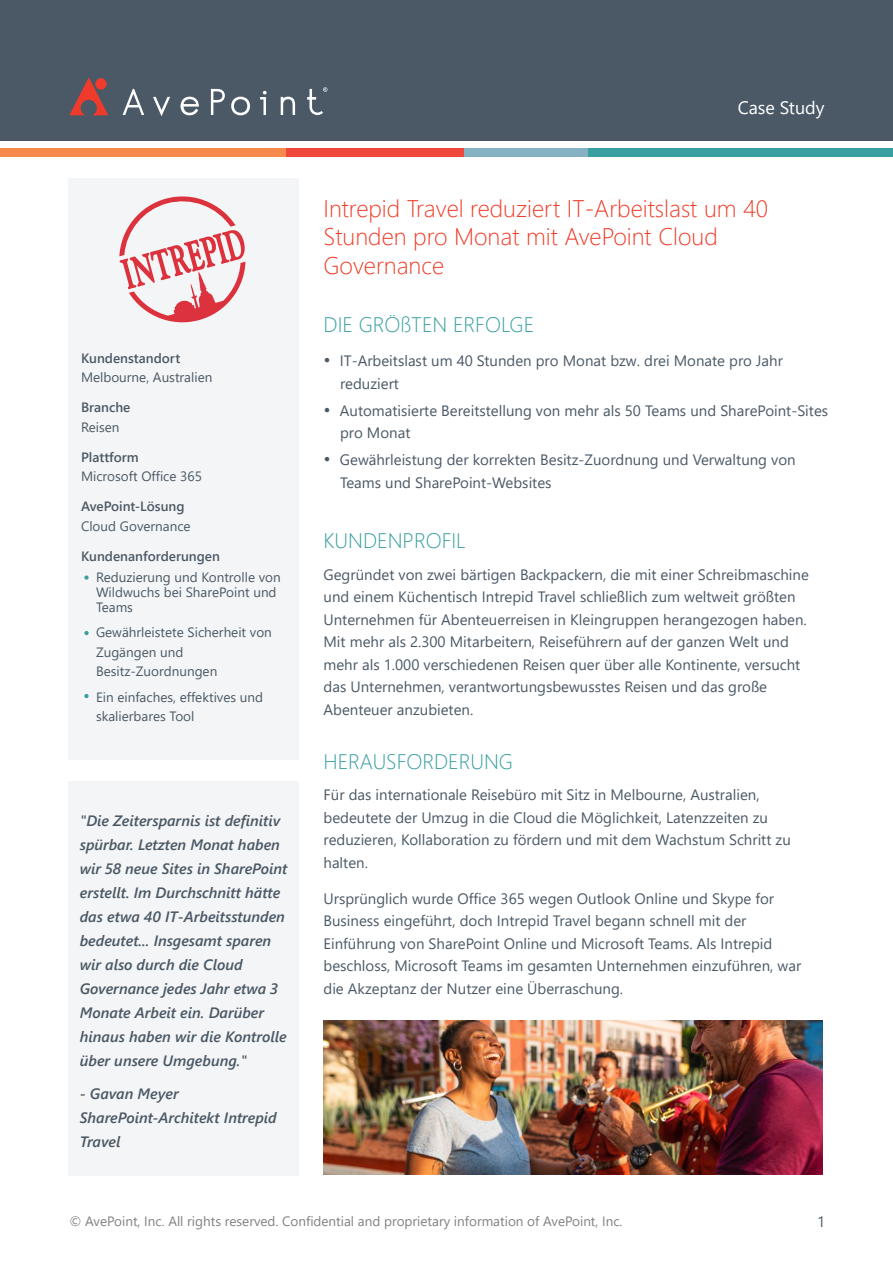
<style>
.page{position:relative;width:893px;height:1263px;background:#fff}
.page>*{position:absolute;margin:0;border:0;box-sizing:border-box;transform-origin:0 0}
.t1{font:300 24px/28.5px "Segoe UI";color:#ef3d29}
.t2{font:300 21px "Segoe UI";color:#399fa1}
.t3{font:18px "Segoe UI";color:#fff}
.t4{font:15px/22.5px "Segoe UI";color:#4b5966}
.t5{font:italic 600 15px/24px "Segoe UI";color:#4b5966}
.t6{font:13.5px/19.5px "Segoe UI";color:#4b5966}
.t7{font:13.5px "Segoe UI";color:#808180}
.t8{font:600 13.5px "Segoe UI";color:#4b5966}
.s1{font-size:18px}
</style>
<div class="page">
<div style="left:68px;top:781px;width:230px;height:395px;background:#f4f5f6"></div>
<div style="left:0;top:0;width:893px;height:140px;background:#4b5966"></div>
<svg style="left:123px;top:89px;width:21px;height:26px"></svg>
<svg style="left:153px;top:97px;width:17px;height:19px"></svg>
<svg style="left:181px;top:97px;width:18px;height:18px"></svg>
<svg style="left:211px;top:89px;width:14px;height:26px"></svg>
<svg style="left:231px;top:97px;width:19px;height:18px"></svg>
<svg style="left:260px;top:91px;width:7px;height:24px"></svg>
<svg style="left:281px;top:97px;width:14px;height:18px"></svg>
<svg style="left:307px;top:87px;width:20px;height:28px"></svg>
<svg style="left:69px;top:77px;width:39px;height:38px"></svg>
<div style="left:95px;top:78px;width:12px;height:12px;background:#ef3b2c;border-radius:50%"></div>
<div style="left:588px;top:148px;width:305px;height:8px;background:#399fa1"></div>
<div style="left:444px;top:148px;width:144px;height:8px;background:#84b2c3"></div>
<div style="left:215px;top:148px;width:249px;height:8px;background:#ef473c"></div>
<div style="left:0;top:148px;width:286px;height:8px;background:#f68a4c"></div>
<div style="left:68px;top:179px;width:230px;height:581px;background:#f4f5f6"></div>
<svg style="left:84px;top:575px;width:5px;height:5px"></svg>
<svg style="left:84px;top:631px;width:5px;height:4px"></svg>
<svg style="left:84px;top:694px;width:5px;height:4px"></svg>
<svg style="left:119px;top:196px;width:127px;height:127px"></svg>
<img style="left:324px;top:1020px;width:498px;height:154px">
<p class="t3" style="left:738px;top:91px;width:88px">Case Study</p>
<h1 class="t1" style="left:323px;top:191px;width:446px">Intrepid Travel reduziert IT-Arbeitslast um 40<br>Stunden pro Monat mit AvePoint Cloud<br>Governance</h1>
<p class="t8" style="left:81px;top:345px;width:101px">Kundenstandort</p>
<p class="t6" style="left:81px;top:366px;width:133px">Melbourne, Australien</p>
<p class="t8" style="left:81px;top:394px;width:51px">Branche</p>
<p class="t6" style="left:81px;top:416px;width:40px">Reisen</p>
<p class="t8" style="left:81px;top:444px;width:59px">Plattform</p>
<p class="t6" style="left:81px;top:465px;width:123px">Microsoft Office 365</p>
<p class="t8" style="left:81px;top:493px;width:105px">AvePoint-Lösung</p>
<p class="t6" style="left:81px;top:515px;width:111px">Cloud Governance</p>
<p class="t8" style="left:81px;top:543px;width:140px">Kundenanforderungen</p>
<p class="t6" style="left:96px;top:568px;width:186px;line-height:15px">Reduzierung und Kontrolle von<br>Wildwuchs bei SharePoint und<br>Teams</p>
<p class="t6" style="left:96px;top:621px;width:177px">Gewährleistete Sicherheit von<br>Zugängen und<br>Besitz-Zuordnungen</p>
<p class="t6" style="left:96px;top:686px;width:169px">Ein einfaches, effektives und skalierbares Tool</p>
<p class="t5" style="left:80px;top:806px;width:209px">"Die Zeitersparnis ist definitiv spürbar. Letzten Monat haben wir 58 neue Sites in SharePoint erstellt. Im Durchschnitt hätte das etwa 40 IT-Arbeitsstunden bedeutet... Insgesamt sparen wir also durch die Cloud<br>Governance jedes Jahr etwa 3<br>Monate Arbeit ein. Darüber hinaus haben wir die Kontrolle über unsere Umgebung."</p>
<p class="t5" style="left:80px;top:1079px;width:198px">- Gavan Meyer<br>SharePoint-Architekt Intrepid<br>Travel</p>
<h2 class="t2" style="left:323px;top:305px;width:212px">DIE GRÖßTEN ERFOLGE</h2>
<p class="t4" style="left:340px;top:348px;width:444px;text-indent:-17px"><span class="s1">•</span> IT-Arbeitslast um 40 Stunden pro Monat bzw. drei Monate pro Jahr reduziert</p>
<p class="t4" style="left:340px;top:398px;width:490px;text-indent:-17px"><span class="s1">•</span> Automatisierte Bereitstellung von mehr als 50 Teams und SharePoint-Sites pro Monat</p>
<p class="t4" style="left:340px;top:447px;width:457px;text-indent:-17px"><span class="s1">•</span> Gewährleistung der korrekten Besitz-Zuordnung und Verwaltung von<br>Teams und SharePoint-Websites</p>
<h2 class="t2" style="left:323px;top:521px;width:144px">KUNDENPROFIL</h2>
<p class="t4" style="left:323px;top:562px;width:487px">Gegründet von zwei bärtigen Backpackern, die mit einer Schreibmaschine und einem Küchentisch Intrepid Travel schließlich zum weltweit größten Unternehmen für Abenteuerreisen in Kleingruppen herangezogen haben.<br>Mit mehr als 2.300 Mitarbeitern, Reiseführern auf der ganzen Welt und mehr als 1.000 verschiedenen Reisen quer über alle Kontinente, versucht das Unternehmen, verantwortungsbewusstes Reisen und das große Abenteuer anzubieten.</p>
<h2 class="t2" style="left:323px;top:742px;width:191px">HERAUSFORDERUNG</h2>
<p class="t4" style="left:323px;top:782px;width:469px">Für das internationale Reisebüro mit Sitz in Melbourne, Australien, bedeutete der Umzug in die Cloud die Möglichkeit, Latenzzeiten zu reduzieren, Kollaboration zu fördern und mit dem Wachstum Schritt zu halten.</p>
<p class="t4" style="left:323px;top:886px;width:479px">Ursprünglich wurde Office 365 wegen Outlook Online und Skype for Business eingeführt, doch Intrepid Travel begann schnell mit der Einführung von SharePoint Online und Microsoft Teams. Als Intrepid beschloss, Microsoft Teams im gesamten Unternehmen einzuführen, war die Akzeptanz der Nutzer eine Überraschung.</p>
<p class="t7" style="left:69px;top:1208px;width:555px">© AvePoint, Inc. All rights reserved. Confidential and proprietary information of AvePoint, Inc.</p>
<p class="t4" style="left:817px;top:1209px;width:10px">1</p>
</div>
